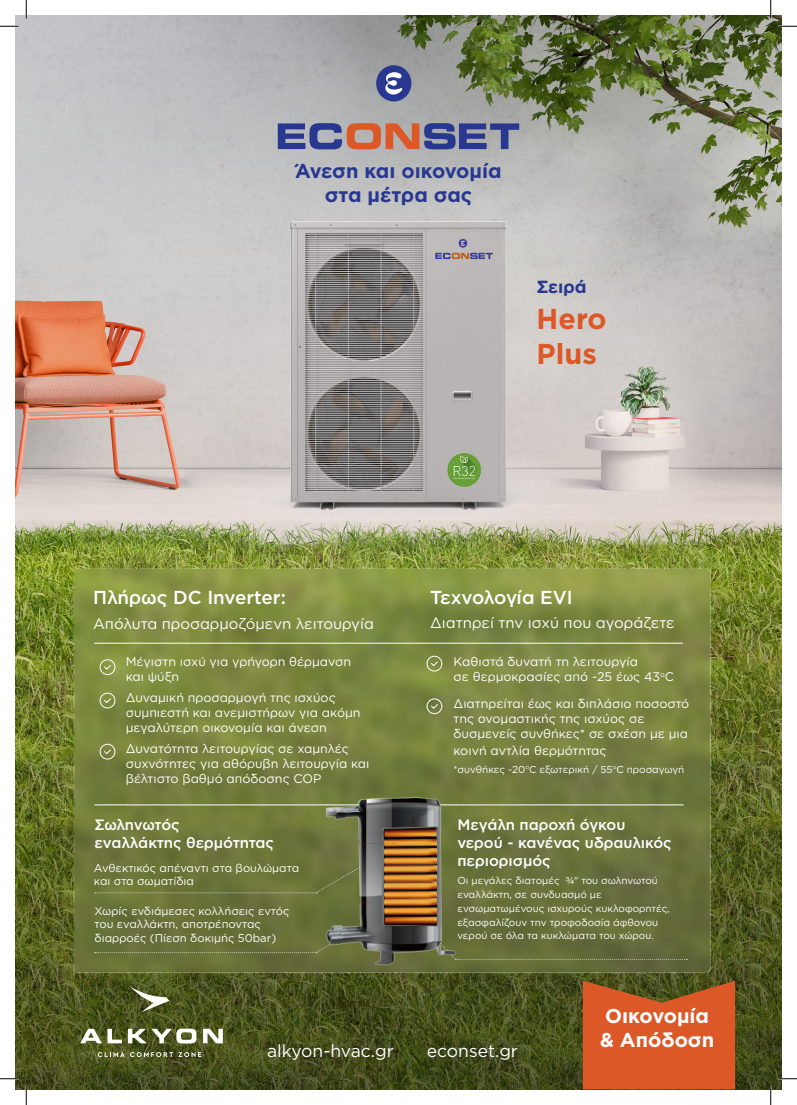
<style>
.page{position:relative;width:797px;height:1105px;background:#fff}
.page>*{position:absolute;margin:0;border:0;box-sizing:border-box;transform-origin:0 0}
.t1{font:700 28.75px "Gotham Greek";color:#dd5827}
.t2{font:700 20px "Gotham Greek";color:#283890}
.t3{font:700 20px "Gotham Greek";color:#fff}
.t4{font:500 18.75px "Gotham Greek";letter-spacing:-.005em;color:#fff}
.t5{font:500 18.75px "Gotham Greek";letter-spacing:-.03em;color:#fff}
.t6{font:17.5px "Gotham Greek";color:#fff}
.t7{font:700 17.5px "Gotham Greek";color:#283890}
.t8{font:500 15px/18px "Gotham Greek";letter-spacing:-.005em;color:#fff}
.t9{font:15px "Gotham Greek";color:#fff}
.t10{font:500 15px "Gotham Greek";letter-spacing:-.025em;color:#fff}
.t11{font:12.5px/15px "Gotham Greek";color:#fff}
.t12{font:11.25px/13.5px "Gotham Greek";color:#fff}
.t13{font:10px/13.8px "Gotham Greek";color:#fff}
.s1{font-family:"Nimbus San L"}
</style>
<div class="page">
<img style="left:16px;top:16px;width:765px;height:1073px">
<img style="left:80px;top:163px;width:637px;height:404px">
<svg style="left:278px;top:123px;width:241px;height:26px;background:#826f89"></svg>
<div style="left:376px;top:65px;width:35px;height:36px;background:#283890;border-radius:50%"></div>
<svg style="left:385px;top:72px;width:17px;height:23px"></svg>
<svg style="left:583px;top:981px;width:152px;height:108px;background:#ce5725"></svg>
<hr style="left:94px;top:643px;width:589px;height:1px;background:#fff">
<hr style="left:94px;top:805px;width:589px;height:1px;background:#fff">
<svg style="left:99px;top:659px;width:17px;height:16px"></svg>
<svg style="left:426px;top:656px;width:16px;height:16px"></svg>
<svg style="left:426px;top:698px;width:16px;height:16px"></svg>
<svg style="left:99px;top:744px;width:17px;height:16px"></svg>
<svg style="left:99px;top:692px;width:17px;height:16px"></svg>
<svg style="left:95px;top:863px;width:229px;height:30px;background:#6c753a"></svg>
<div style="left:95px;top:922px;width:229px;height:31px;background:#687038"></div>
<svg style="left:461px;top:929px;width:226px;height:31px;background:#656c3b"></svg>
<img style="left:324px;top:788px;width:137px;height:193px">
<svg style="left:98px;top:1052px;width:103px;height:5px"></svg>
<svg style="left:130px;top:986px;width:39px;height:26px"></svg>
<svg style="left:80px;top:1029px;width:42px;height:14px"></svg>
<svg style="left:128px;top:1029px;width:68px;height:14px"></svg>
<svg style="left:203px;top:1029px;width:20px;height:14px"></svg>
<svg style="left:0;top:25px;width:19px;height:2px"></svg>
<svg style="left:778px;top:25px;width:19px;height:2px"></svg>
<svg style="left:0;top:1078px;width:19px;height:1px"></svg>
<svg style="left:778px;top:1078px;width:19px;height:1px"></svg>
<svg style="left:25px;top:0;width:2px;height:19px"></svg>
<svg style="left:25px;top:1086px;width:2px;height:19px"></svg>
<svg style="left:770px;top:0;width:1px;height:19px"></svg>
<svg style="left:770px;top:1086px;width:1px;height:19px"></svg>
<p class="t2" style="left:295px;top:159px;width:208px">Άνεση και οικονομία</p>
<p class="t2" style="left:325px;top:183px;width:149px">στα μέτρα σας</p>
<p class="t7" style="left:536px;top:276px;width:52px">Σειρά</p>
<p class="t1" style="left:536px;top:302px;width:72px">Hero</p>
<p class="t1" style="left:536px;top:337px;width:62px">Plus</p>
<p class="t4" style="left:93px;top:587px;width:194px">Πλήρως DC Inverter:</p>
<p class="t9" style="left:93px;top:616px;width:282px">Απόλυτα προσαρμοζόμενη λειτουργία</p>
<p class="t11" style="left:126px;top:654px;width:227px">Μέγιστη ισχύ για γρήγορη θέρμανση</p>
<p class="t11" style="left:126px;top:669px;width:55px">και ψύξη</p>
<p class="t11" style="left:126px;top:690px;width:211px">Δυναμική προσαρμογή της ισχύος</p>
<p class="t11" style="left:126px;top:705px;width:236px">συμπιεστή και ανεμιστήρων για ακόμη μεγαλύτερη οικονομία και άνεση</p>
<p class="t11" style="left:126px;top:741px;width:245px">Δυνατότητα λειτουργίας σε χαμηλές συχνότητες για αθόρυβη λειτουργία και βέλτιστο βαθμό απόδοσης COP</p>
<p class="t10" style="left:94px;top:816px;width:87px">Σωληνωτός</p>
<p class="t8" style="left:94px;top:833px;width:181px">εναλλάκτης θερμότητας</p>
<p class="t12" style="left:94px;top:861px;width:207px">Ανθεκτικός απέναντι στα βουλώματα</p>
<p class="t12" style="left:94px;top:874px;width:102px">και στα σωματίδια</p>
<p class="t12" style="left:94px;top:904px;width:196px">Χωρίς ενδιάμεσες κολλήσεις εντός του εναλλάκτη, αποτρέποντας διαρροές (Πίεση δοκιμής 50bar)</p>
<p class="t5" style="left:430px;top:587px;width:144px">Τεχνολογία EVI</p>
<p class="t9" style="left:430px;top:614px;width:246px">Διατηρεί την ισχύ που αγοράζετε</p>
<p class="t11" style="left:453px;top:654px;width:186px">Καθιστά δυνατή τη λειτουργία</p>
<p class="t11" style="left:453px;top:669px;width:222px">σε θερμοκρασίες από -25 έως 43<sup>ο</sup>C</p>
<p class="t11" style="left:453px;top:695px;width:237px">Διατηρείται έως και διπλάσιο ποσοστό της ονομαστικής της ισχύος σε δυσμενείς συνθήκες* σε σχέση με μια</p>
<p class="t11" style="left:453px;top:743px;width:155px">κοινή αντλία θερμότητας</p>
<p class="t13" style="left:453px;top:762px;width:232px">*συνθήκες -20<sup>ο</sup>C εξωτερική / 55<sup>ο</sup>C προσαγωγή</p>
<p class="t8" style="left:457px;top:815px;width:216px">Μεγάλη παροχή όγκου νερού - κανένας υδραυλικός περιορισμός</p>
<p class="t13" style="left:457px;top:874px;width:214px">Οι μεγάλες διατομές <span class="s1">¾</span>" του σωληνωτού εναλλάκτη, σε συνδυασμό με ενσωματωμένους ισχυρούς κυκλοφορητές, εξασφαλίζουν την τροφοδοσία άφθονου νερού σε όλα τα κυκλώματα του χώρου.</p>
<p class="t6" style="left:267px;top:1041px;width:128px">alkyon-hvac.gr</p>
<p class="t6" style="left:427px;top:1041px;width:93px">econset.gr</p>
<p class="t3" style="left:605px;top:1005px;width:105px">Οικονομία</p>
<p class="t3" style="left:600px;top:1029px;width:116px">&amp; Απόδοση</p>
</div>
